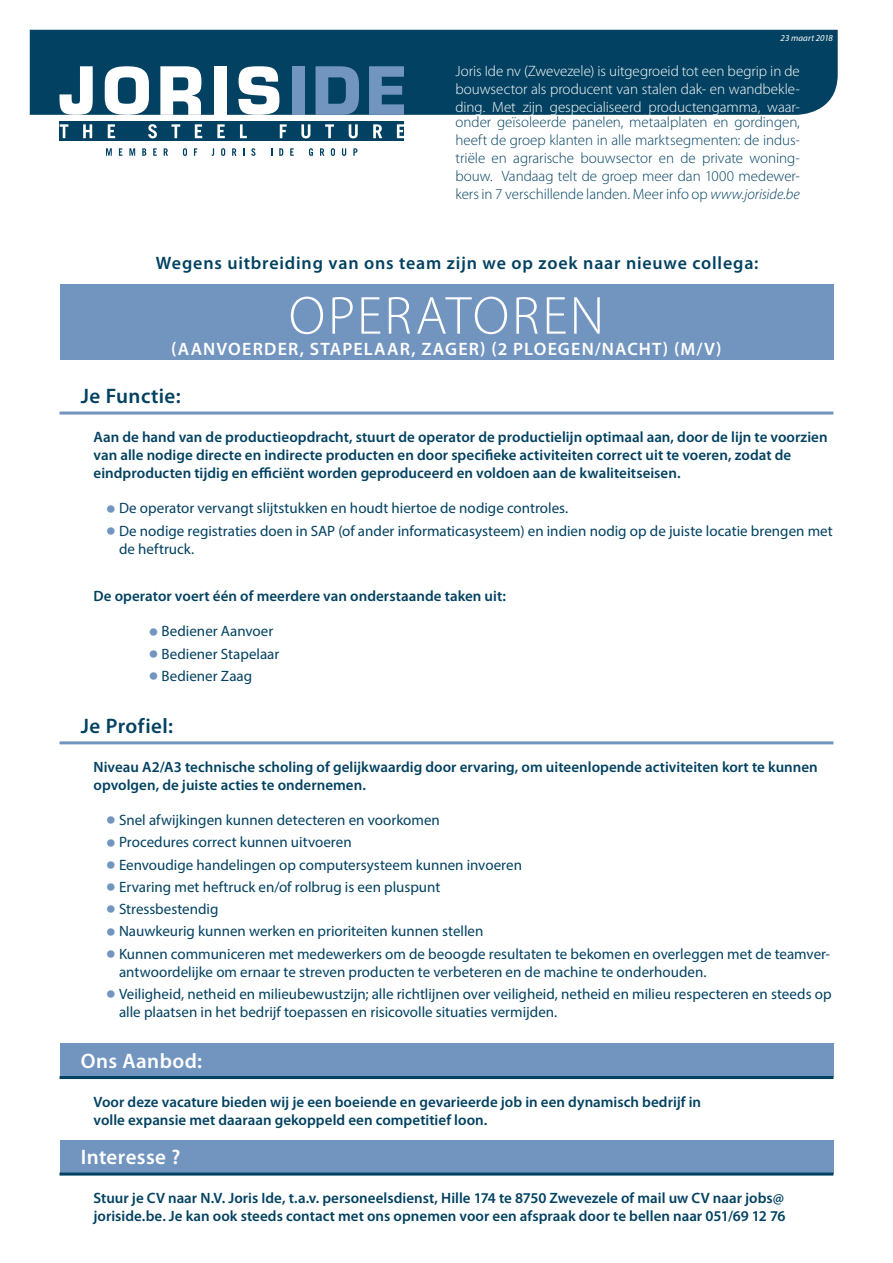
<style>
.page{position:relative;width:893px;height:1263px;background:#fff}
.page>*{position:absolute;margin:0;border:0;box-sizing:border-box;transform-origin:0 0}
.Functietitel{font:300 54px "Myriad Pro";letter-spacing:.04em;color:#fff}
.Functie___Profiel{font:600 21px "Myriad Pro";letter-spacing:.02em;color:#024161}
.Aanbod___Interesse{font:600 21px "Myriad Pro";letter-spacing:.02em;color:#fff}
.Koptekstrij{font:600 18px "Myriad Pro";letter-spacing:.045em;color:#024161}
.Functietitel-2{font:600 18px "Myriad Pro";letter-spacing:.065em;color:#fff}
.t1{font:15px/18px "Myriad Pro";color:#024161}
.Introtekst{font:600 15px/18px "Myriad Pro";color:#024161}
.t2{font:300 15px/18px "Myriad Pro";letter-spacing:-.005em;color:#024161;text-align:justify}
.t3{font:300 15px/18px "Myriad Pro";letter-spacing:-.005em;color:#fff;text-align:justify}
.t4{font:italic 9px "Myriad Pro";letter-spacing:.01em;color:#fff}
.s1{font-style:italic}
.s2{font-weight:700;font-stretch:semi-expanded;font-size:27px;color:#7295c0}
</style>
<div class="page">
<div style="left:30px;top:30px;width:808px;height:85px;background:#024161"></div>
<svg style="left:106px;top:148px;width:6px;height:8px"></svg>
<svg style="left:119px;top:148px;width:3px;height:8px"></svg>
<svg style="left:129px;top:148px;width:6px;height:8px"></svg>
<svg style="left:142px;top:148px;width:4px;height:8px"></svg>
<svg style="left:153px;top:148px;width:4px;height:8px"></svg>
<svg style="left:164px;top:148px;width:4px;height:8px"></svg>
<svg style="left:183px;top:148px;width:4px;height:8px"></svg>
<svg style="left:194px;top:148px;width:3px;height:8px"></svg>
<svg style="left:212px;top:148px;width:2px;height:8px"></svg>
<svg style="left:221px;top:148px;width:4px;height:8px"></svg>
<svg style="left:232px;top:148px;width:4px;height:8px"></svg>
<svg style="left:251px;top:148px;width:4px;height:8px"></svg>
<svg style="left:279px;top:148px;width:4px;height:8px"></svg>
<svg style="left:290px;top:148px;width:4px;height:8px"></svg>
<svg style="left:309px;top:148px;width:4px;height:8px"></svg>
<svg style="left:320px;top:148px;width:4px;height:8px"></svg>
<svg style="left:331px;top:148px;width:4px;height:8px"></svg>
<svg style="left:342px;top:148px;width:4px;height:8px"></svg>
<svg style="left:353px;top:148px;width:4px;height:8px"></svg>
<div style="left:60px;top:122px;width:344px;height:19px;background:#024161"></div>
<svg style="left:60px;top:66px;width:33px;height:49px"></svg>
<svg style="left:105px;top:66px;width:44px;height:49px"></svg>
<svg style="left:160px;top:66px;width:41px;height:49px"></svg>
<div style="left:214px;top:66px;width:12px;height:49px;background:#fff"></div>
<svg style="left:238px;top:66px;width:42px;height:49px"></svg>
<div style="left:292px;top:66px;width:13px;height:49px;background:#7295c0"></div>
<svg style="left:316px;top:66px;width:43px;height:49px"></svg>
<svg style="left:369px;top:66px;width:35px;height:49px"></svg>
<svg style="left:60px;top:124px;width:8px;height:14px"></svg>
<svg style="left:83px;top:124px;width:9px;height:14px"></svg>
<svg style="left:108px;top:124px;width:7px;height:14px"></svg>
<svg style="left:148px;top:124px;width:9px;height:14px"></svg>
<svg style="left:171px;top:124px;width:9px;height:14px"></svg>
<svg style="left:195px;top:124px;width:7px;height:14px"></svg>
<svg style="left:217px;top:124px;width:8px;height:14px"></svg>
<svg style="left:240px;top:124px;width:7px;height:14px"></svg>
<svg style="left:280px;top:124px;width:7px;height:14px"></svg>
<svg style="left:301px;top:124px;width:9px;height:14px"></svg>
<svg style="left:325px;top:124px;width:9px;height:14px"></svg>
<svg style="left:349px;top:124px;width:9px;height:14px"></svg>
<svg style="left:373px;top:124px;width:9px;height:14px"></svg>
<svg style="left:397px;top:124px;width:7px;height:14px"></svg>
<div style="left:60px;top:285px;width:773px;height:75px;background:#7295c0"></div>
<hr style="left:60px;top:411px;width:773px;height:3px;background:#7295c0">
<hr style="left:60px;top:741px;width:773px;height:3px;background:#7295c0">
<div style="left:60px;top:1043px;width:773px;height:34px;background:#7295c0"></div>
<hr style="left:60px;top:1076px;width:773px;height:3px;background:#024161">
<div style="left:60px;top:1140px;width:773px;height:33px;background:#7295c0"></div>
<hr style="left:60px;top:1172px;width:773px;height:3px;background:#024161">
<p class="t4" style="left:780px;top:32px;width:54px">23 maart 2018</p>
<p class="t3" style="left:455px;top:62px;width:346px">Joris Ide nv (Zwevezele) is uitgegroeid tot een begrip in de bouwsector als producent van stalen dak- en wandbekle&shy;ding. Met zijn gespecialiseerd productengamma, waar-</p>
<p class="t2" style="left:455px;top:113px;width:346px">onder geïsoleerde panelen, metaalplaten en gordingen, heeft de groep klanten in alle marktsegmenten: de indus&shy;triële en agrarische bouwsector en de private woning&shy;bouw. Vandaag telt de groep meer dan 1000 medewer&shy;kers in 7 verschillende landen. Meer info op <span class="s1">www.joriside.be</span></p>
<p class="Koptekstrij" style="left:156px;top:251px;width:604px">Wegens uitbreiding van ons team zijn we op zoek naar nieuwe collega:</p>
<p class="Functietitel" style="left:289px;top:283px;width:317px">OPERATOREN</p>
<p class="Functietitel-2" style="left:171px;top:338px;width:552px">(AANVOERDER, STAPELAAR, ZAGER) (2 PLOEGEN/NACHT) (M/V)</p>
<p class="Functie___Profiel" style="left:81px;top:383px;width:101px">Je Functie:</p>
<p class="Introtekst" style="left:94px;top:428px;width:736px">Aan de hand van de productieopdracht, stuurt de operator de productielijn optimaal aan, door de lijn te voorzien van alle nodige directe en indirecte producten en door specifieke activiteiten correct uit te voeren, zodat de eindproducten tijdig en efficiënt worden geproduceerd en voldoen aan de kwaliteitseisen.</p>
<p class="t1" style="left:106px;top:499px;width:464px"><span class="s2">•</span> De operator vervangt slijtstukken en houdt hiertoe de nodige controles.</p>
<p class="t1" style="left:119px;top:521px;width:715px;text-indent:-13px"><span class="s2">•</span> De nodige registraties doen in SAP (of ander informaticasysteem) en indien nodig op de juiste locatie brengen met de heftruck.</p>
<p class="Introtekst" style="left:94px;top:587px;width:414px">De operator voert één of meerdere van onderstaande taken uit:</p>
<p class="t1" style="left:149px;top:622px;width:126px"><span class="s2">•</span> Bediener Aanvoer</p>
<p class="t1" style="left:149px;top:644px;width:132px"><span class="s2">•</span> Bediener Stapelaar</p>
<p class="t1" style="left:149px;top:667px;width:105px"><span class="s2">•</span> Bediener Zaag</p>
<p class="Functie___Profiel" style="left:81px;top:712px;width:94px">Je Profiel:</p>
<p class="Introtekst" style="left:94px;top:758px;width:726px">Niveau A2/A3 technische scholing of gelijkwaardig door ervaring, om uiteenlopende activiteiten kort te kunnen opvolgen, de juiste acties te ondernemen.</p>
<p class="t1" style="left:106px;top:811px;width:335px"><span class="s2">•</span> Snel afwijkingen kunnen detecteren en voorkomen</p>
<p class="t1" style="left:106px;top:833px;width:247px"><span class="s2">•</span> Procedures correct kunnen uitvoeren</p>
<p class="t1" style="left:106px;top:855px;width:417px"><span class="s2">•</span> Eenvoudige handelingen op computersysteem kunnen invoeren</p>
<p class="t1" style="left:106px;top:878px;width:336px"><span class="s2">•</span> Ervaring met heftruck en/of rolbrug is een pluspunt</p>
<p class="t1" style="left:106px;top:900px;width:114px"><span class="s2">•</span> Stressbestendig</p>
<p class="t1" style="left:106px;top:922px;width:379px"><span class="s2">•</span> Nauwkeurig kunnen werken en prioriteiten kunnen stellen</p>
<p class="t1" style="left:119px;top:944px;width:713px;text-indent:-13px"><span class="s2">•</span> Kunnen communiceren met medewerkers om de beoogde resultaten te bekomen en overleggen met de teamver&shy;antwoordelijke om ernaar te streven producten te verbeteren en de machine te onderhouden.</p>
<p class="t1" style="left:119px;top:985px;width:714px;text-indent:-13px"><span class="s2">•</span> Veiligheid, netheid en milieubewustzijn; alle richtlijnen over veiligheid, netheid en milieu respecteren en steeds op alle plaatsen in het bedrijf toepassen en risicovolle situaties vermijden.</p>
<p class="Aanbod___Interesse" style="left:81px;top:1047px;width:123px">Ons Aanbod:</p>
<p class="Introtekst" style="left:94px;top:1092px;width:609px">Voor deze vacature bieden wij je een boeiende en gevarieerde job in een dynamisch bedrijf in volle expansie met daaraan gekoppeld een competitief loon.</p>
<p class="Aanbod___Interesse" style="left:81px;top:1144px;width:101px">Interesse ?</p>
<p class="Introtekst" style="left:94px;top:1189px;width:693px">Stuur je CV naar N.V. Joris Ide, t.a.v. personeelsdienst, Hille 174 te 8750 Zwevezele of mail uw CV naar jobs@ joriside.be. Je kan ook steeds contact met ons opnemen voor een afspraak door te bellen naar 051/69 12 76</p>
</div>
